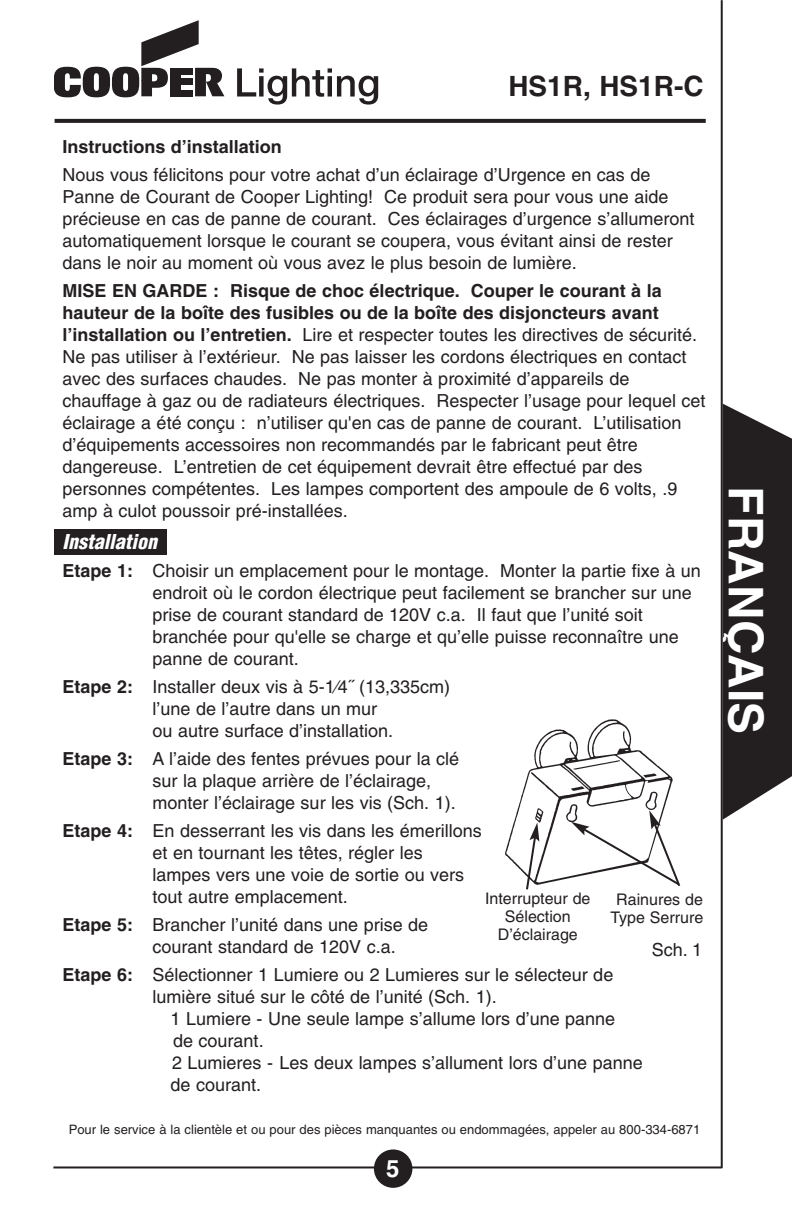
<style>
.page{position:relative;width:792px;height:1224px;background:#fff}
.page>*{position:absolute;margin:0;border:0;box-sizing:border-box;transform-origin:0 0}
.t1{font:700 48px "Helvetica";color:#fff}
.t2{font:700 28px "Helvetica";color:#231f20}
.t3{font:700 24px "Helvetica";color:#fff}
.t4{font:italic 900 condensed 20px "Helvetica LT Std";color:#fff}
.t5{font:18px/22px "Helvetica";color:#231f20}
.t6{font:700 18px "Helvetica LT Std";color:#231f20}
.t7{font:18px "Helvetica LT Std";color:#231f20}
.t8{font:16px/18px "Helvetica";color:#231f20;text-align:center}
.t9{font:13px "Helvetica";color:#231f20}
.s1{font-weight:700}
</style>
<div class="page">
<div style="left:54px;top:529px;width:113px;height:25px;background:#231f20"></div>
<svg style="left:55px;top:20px;width:169px;height:77px"></svg>
<svg style="left:237px;top:68px;width:141px;height:37px"></svg>
<svg style="left:55px;top:119px;width:651px;height:4px;background:#292526"></svg>
<svg style="left:723px;top:404px;width:69px;height:416px;background:#373435"></svg>
<hr style="left:721px;top:0;width:2px;height:1168px;background:#231f20">
<hr style="left:53px;top:1166px;width:669px;height:2px;background:#231f20">
<div style="left:374px;top:1149px;width:38px;height:39px;background:#231f20;border-radius:50%"></div>
<img style="left:505px;top:719px;width:168px;height:166px">
<svg style="left:571px;top:810px;width:110px;height:76px"></svg>
<svg style="left:525px;top:823px;width:14px;height:67px"></svg>
<h2 class="t2" style="left:508px;top:75px;width:197px">HS1R, HS1R-C</h2>
<p class="t6" style="left:63px;top:140px;width:221px">Instructions d’installation</p>
<p class="t5" style="left:63px;top:165px;width:633px">Nous vous félicitons pour votre achat d’un éclairage d’Urgence en cas de Panne de Courant de Cooper Lighting! Ce produit sera pour vous une aide précieuse en cas de panne de courant. Ces éclairages d’urgence s’allumeront automatiquement lorsque le courant se coupera, vous évitant ainsi de rester dans le noir au moment où vous avez le plus besoin de lumière.</p>
<p class="t5" style="left:63px;top:281px;width:645px"><span class="s1">MISE EN GARDE : Risque de choc électrique. Couper le courant à la hauteur de la boîte des fusibles ou de la boîte des disjoncteurs avant l’installation ou l’entretien.</span> Lire et respecter toutes les directives de sécurité.<br>Ne pas utiliser à l’extérieur. Ne pas laisser les cordons électriques en contact avec des surfaces chaudes. Ne pas monter à proximité d’appareils de chauffage à gaz ou de radiateurs électriques. Respecter l’usage pour lequel cet éclairage a été conçu : n’utiliser qu'en cas de panne de courant. L’utilisation d’équipements accessoires non recommandés par le fabricant peut être dangereuse. L’entretien de cet équipement devrait être effectué par des personnes compétentes. Les lampes comportent des ampoule de 6 volts, .9 amp à culot poussoir pré-installées.</p>
<p class="t4" style="left:63px;top:534px;width:96px">Installation</p>
<p class="t5" style="left:153px;top:561px;width:550px;text-indent:-90px"><span class="s1">Etape 1:</span> Choisir un emplacement pour le montage. Monter la partie fixe à un endroit où le cordon électrique peut facilement se brancher sur une prise de courant standard de 120V c.a. Il faut que l’unité soit branchée pour qu'elle se charge et qu’elle puisse reconnaître une panne de courant.</p>
<p class="t5" style="left:153px;top:677px;width:299px;text-indent:-90px"><span class="s1">Etape 2:</span> Installer deux vis à 5-1⁄4˝ (13,335cm) l’une de l’autre dans un mur<br>ou autre surface d’installation.</p>
<p class="t5" style="left:153px;top:749px;width:308px;text-indent:-90px"><span class="s1">Etape 3:</span> A l’aide des fentes prévues pour la clé sur la plaque arrière de l’éclairage, monter l’éclairage sur les vis (Sch. 1).</p>
<p class="t5" style="left:153px;top:821px;width:331px;text-indent:-90px"><span class="s1">Etape 4:</span> En desserrant les vis dans les émerillons et en tournant les têtes, régler les lampes vers une voie de sortie ou vers tout autre emplacement.</p>
<p class="t5" style="left:153px;top:915px;width:277px;text-indent:-90px"><span class="s1">Etape 5:</span> Brancher l’unité dans une prise de courant standard de 120V c.a.</p>
<p class="t5" style="left:153px;top:965px;width:462px;text-indent:-90px"><span class="s1">Etape 6:</span> Sélectionner 1 Lumiere ou 2 Lumieres sur le sélecteur de lumière situé sur le côté de l’unité (Sch. 1).</p>
<p class="t5" style="left:171px;top:1009px;width:474px">1 Lumiere - Une seule lampe s’allume lors d’une panne<br>de courant.<br>2 Lumieres - Les deux lampes s’allument lors d’une panne</p>
<p class="t8" style="left:485px;top:891px;width:107px">Interrupteur de<br>Sélection<br>D’éclairage</p>
<p class="t8" style="left:610px;top:892px;width:94px">Rainures de<br>Type Serrure</p>
<p class="t7" style="left:652px;top:943px;width:52px">Sch. 1</p>
<h1 class="t1" style="left:765px;top:486px;width:249px;rotate:90deg">FRANÇAIS</h1>
<p class="t9" style="left:69px;top:1125px;width:633px">Pour le service à la clientèle et ou pour des pièces manquantes ou endommagées, appeler au 800-334-6871</p>
<h3 class="t3" style="left:386px;top:1159px;width:15px">5</h3>
</div>
